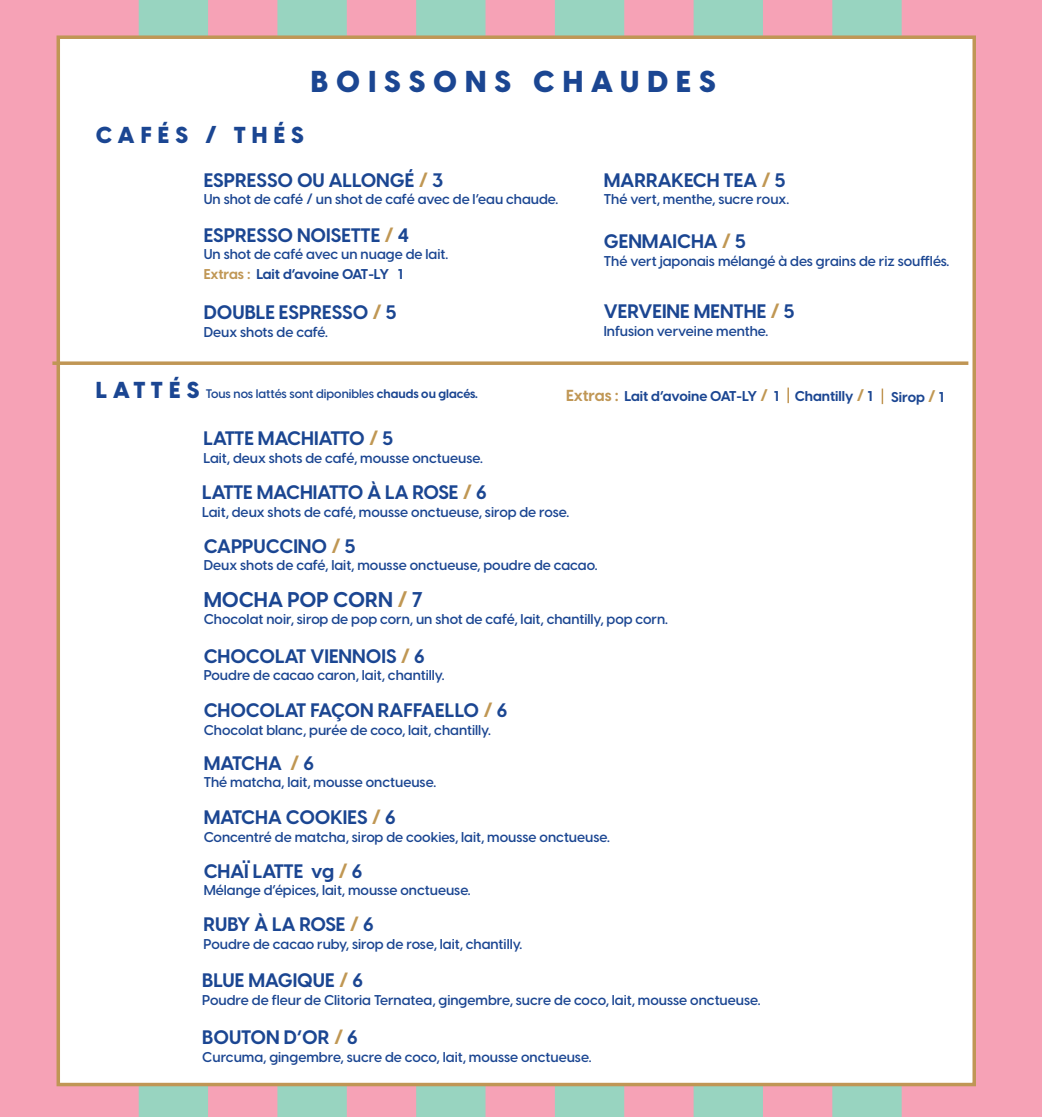
<style>
.page{position:relative;width:1042px;height:1117px;background:#fff}
.page>*{position:absolute;margin:0;border:0;box-sizing:border-box;transform-origin:0 0}
.t1{font:800 29.75px "Visby CF";letter-spacing:.27em;color:#1b4692}
.t2{font:800 22.75px "Visby CF";letter-spacing:.27em;color:#1b4692}
.t3{font:700 21px "Visby CF";color:#1b4692}
.t4{font:700 19.25px "Visby CF";color:#1b4692}
.t5{font:700 19.25px "Visby CF";letter-spacing:-.02em;color:#1b4692}
.t6{font:600 14px "Visby CF";color:#1b4692}
.t7{font:700 14px "Visby CF";color:#1b4692}
.t8{font:600 12.25px "Visby CF";color:#1b4692}
.s1{color:#c09753}
.s2{color:#c09755}
.s3{font-weight:700}
.s4{font-size:15.75px;color:#c09752}
.s5{font-size:15.75px;color:#c09755}
</style>
<div class="page">
<div style="left:0;top:0;width:69px;height:1116px;background:#f6a2b6"></div>
<div style="left:69px;top:0;width:70px;height:1116px;background:#f6a2b6"></div>
<div style="left:139px;top:0;width:69px;height:1116px;background:#98d4c0"></div>
<div style="left:208px;top:0;width:69px;height:1116px;background:#f6a2b6"></div>
<div style="left:277px;top:0;width:70px;height:1116px;background:#98d4c0"></div>
<div style="left:347px;top:0;width:69px;height:1116px;background:#f6a2b6"></div>
<div style="left:416px;top:0;width:69px;height:1116px;background:#98d4c0"></div>
<div style="left:485px;top:0;width:70px;height:1116px;background:#f6a2b6"></div>
<div style="left:555px;top:0;width:69px;height:1116px;background:#98d4c0"></div>
<div style="left:624px;top:0;width:69px;height:1116px;background:#f6a2b6"></div>
<div style="left:693px;top:0;width:70px;height:1116px;background:#98d4c0"></div>
<div style="left:763px;top:0;width:69px;height:1116px;background:#f6a2b6"></div>
<div style="left:832px;top:0;width:69px;height:1116px;background:#98d4c0"></div>
<div style="left:901px;top:0;width:70px;height:1116px;background:#f6a2b6"></div>
<div style="left:971px;top:0;width:71px;height:1116px;background:#f6a2b6"></div>
<div style="left:57px;top:35px;width:919px;height:1050px;background:#fff;border:4px solid #c09655"></div>
<svg style="left:52px;top:361px;width:916px;height:4px;fill:#c09655"></svg>
<svg style="left:881px;top:388px;width:2px;height:16px"></svg>
<svg style="left:787px;top:387px;width:2px;height:16px"></svg>
<p class="t1" style="left:311px;top:61px;width:406px">BOISSONS CHAUDES</p>
<p class="t2" style="left:96px;top:120px;width:210px">CAFÉS / THÉS</p>
<p class="t4" style="left:204px;top:168px;width:241px">ESPRESSO OU ALLONGÉ <span class="s1">/</span> 3</p>
<p class="t6" style="left:204px;top:190px;width:356px">Un shot de café / un shot de café avec de l’eau chaude.</p>
<p class="t4" style="left:204px;top:222px;width:207px">ESPRESSO NOISETTE <span class="s1">/</span> 4</p>
<p class="t6" style="left:204px;top:245px;width:246px">Un shot de café avec un nuage de lait.</p>
<p class="t7" style="left:204px;top:264px;width:201px"><span class="s2">Extras :</span> Lait d’avoine OAT-LY 1</p>
<p class="t4" style="left:204px;top:300px;width:194px">DOUBLE ESPRESSO <span class="s1">/</span> 5</p>
<p class="t6" style="left:204px;top:323px;width:126px">Deux shots de café.</p>
<p class="t4" style="left:604px;top:168px;width:183px">MARRAKECH TEA <span class="s1">/</span> 5</p>
<p class="t6" style="left:604px;top:190px;width:187px">Thé vert, menthe, sucre roux.</p>
<p class="t4" style="left:604px;top:229px;width:144px">GENMAICHA <span class="s1">/</span> 5</p>
<p class="t6" style="left:604px;top:252px;width:347px">Thé vert japonais mélangé à des grains de riz soufflés.</p>
<p class="t4" style="left:604px;top:299px;width:192px">VERVEINE MENTHE <span class="s1">/</span> 5</p>
<p class="t6" style="left:604px;top:322px;width:166px">Infusion verveine menthe.</p>
<p class="t2" style="left:96px;top:374px;width:105px">LATTÉS</p>
<p class="t8" style="left:206px;top:385px;width:274px">Tous nos lattés sont diponibles <span class="s3">chauds ou glacés.</span></p>
<p class="t7" style="left:795px;top:387px;width:80px">Chantilly <span class="s4">/</span> 1</p>
<p class="t7" style="left:566px;top:387px;width:214px"><span class="s5">Extras :</span> Lait d’avoine OAT-LY <span class="s4">/</span> 1</p>
<p class="t7" style="left:891px;top:388px;width:54px">Sirop <span class="s4">/</span> 1</p>
<p class="t5" style="left:204px;top:426px;width:191px">LATTE MACHIATTO <span class="s1">/</span> 5</p>
<p class="t6" style="left:204px;top:449px;width:281px">Lait, deux shots de café, mousse onctueuse.</p>
<p class="t4" style="left:202px;top:480px;width:286px">LATTE MACHIATTO À LA ROSE <span class="s1">/</span> 6</p>
<p class="t6" style="left:202px;top:503px;width:368px">Lait, deux shots de café, mousse onctueuse, sirop de rose.</p>
<p class="t4" style="left:204px;top:533px;width:153px">CAPPUCCINO <span class="s1">/</span> 5</p>
<p class="t6" style="left:204px;top:556px;width:395px">Deux shots de café, lait, mousse onctueuse, poudre de cacao.</p>
<p class="t3" style="left:204px;top:585px;width:221px">MOCHA POP CORN <span class="s1">/</span> 7</p>
<p class="t6" style="left:204px;top:610px;width:466px">Chocolat noir, sirop de pop corn, un shot de café, lait, chantilly, pop corn.</p>
<p class="t4" style="left:204px;top:643px;width:222px">CHOCOLAT VIENNOIS <span class="s1">/</span> 6</p>
<p class="t6" style="left:204px;top:666px;width:242px">Poudre de cacao caron, lait, chantilly.</p>
<p class="t4" style="left:204px;top:698px;width:305px">CHOCOLAT FAÇON RAFFAELLO <span class="s1">/</span> 6</p>
<p class="t6" style="left:204px;top:720px;width:289px">Chocolat blanc, purée de coco, lait, chantilly.</p>
<p class="t4" style="left:204px;top:750px;width:112px">MATCHA <span class="s1">/</span> 6</p>
<p class="t6" style="left:204px;top:773px;width:234px">Thé matcha, lait, mousse onctueuse.</p>
<p class="t4" style="left:204px;top:805px;width:194px">MATCHA COOKIES <span class="s1">/</span> 6</p>
<p class="t6" style="left:204px;top:827px;width:408px">Concentré de matcha, sirop de cookies, lait, mousse onctueuse.</p>
<p class="t4" style="left:204px;top:858px;width:160px">CHAÏ LATTE vg <span class="s1">/</span> 6</p>
<p class="t6" style="left:204px;top:881px;width:269px">Mélange d’épices, lait, mousse onctueuse.</p>
<p class="t4" style="left:204px;top:912px;width:172px">RUBY À LA ROSE <span class="s1">/</span> 6</p>
<p class="t6" style="left:204px;top:934px;width:320px">Poudre de cacao ruby, sirop de rose, lait, chantilly.</p>
<p class="t4" style="left:202px;top:967px;width:162px">BLUE MAGIQUE <span class="s1">/</span> 6</p>
<p class="t6" style="left:202px;top:990px;width:560px">Poudre de fleur de Clitoria Ternatea, gingembre, sucre de coco, lait, mousse onctueuse.</p>
<p class="t4" style="left:202px;top:1024px;width:157px">BOUTON D’OR <span class="s1">/</span> 6</p>
<p class="t6" style="left:202px;top:1047px;width:391px">Curcuma, gingembre, sucre de coco, lait, mousse onctueuse.</p>
</div>
